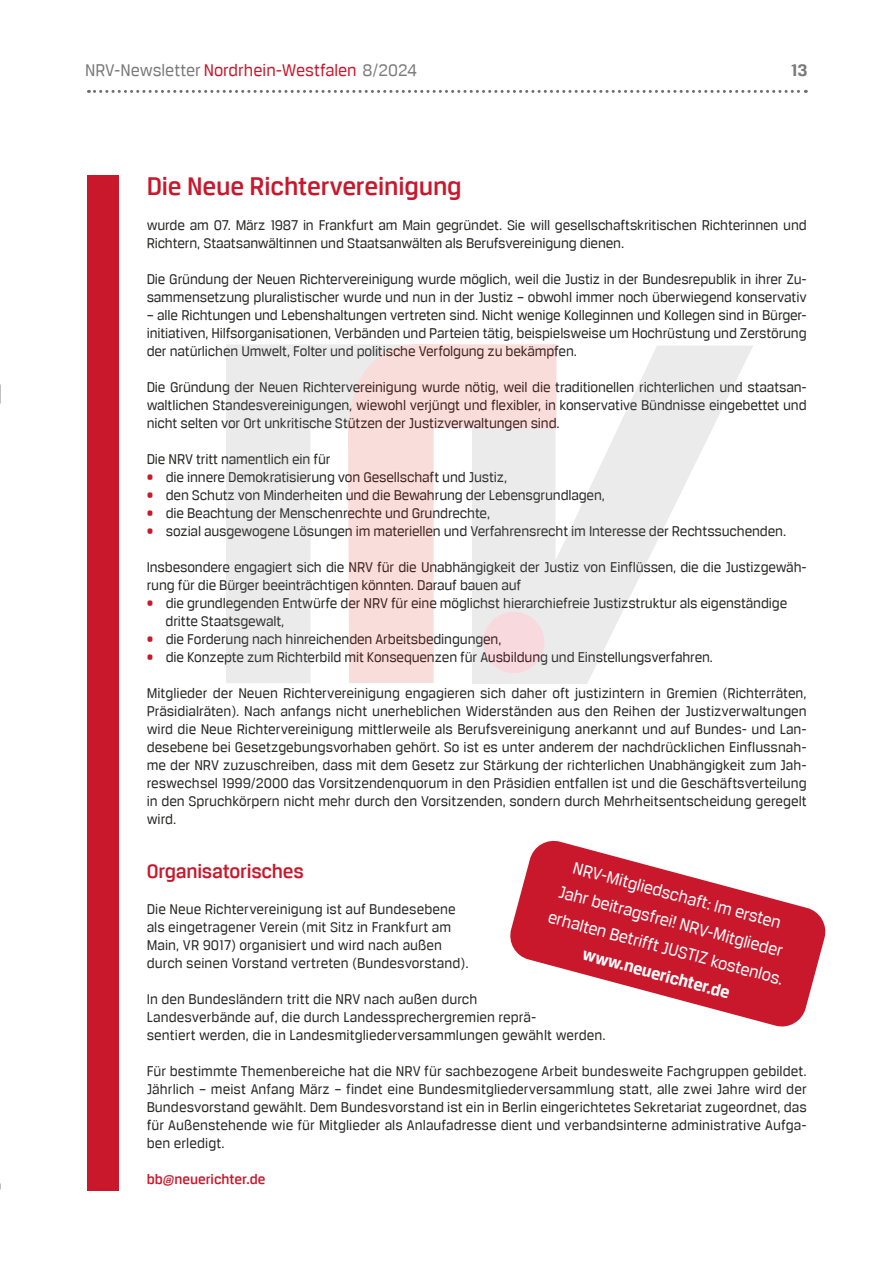
<style>
.page{position:relative;width:893px;height:1263px;background:#fff}
.page>*{position:absolute;margin:0;border:0;box-sizing:border-box;transform-origin:0 0}
.t1{font:500 27px "Breuer Text";letter-spacing:-.005em;color:#c9182c}
.t2{font:500 21px "Breuer Text";letter-spacing:-.01em;color:#c9182c}
.t3{font:18px/27px "Breuer Text";color:#fff;text-align:center}
.t4{font:18px "Breuer Text";color:#7c7b7b}
.t5{font:700 18px "Breuer Text";color:#fff}
.t6{font:700 18px "Breuer Text";color:#7c7b7b}
.t7{font:15px/18px "Breuer Text";letter-spacing:-.01em;color:#282827}
.t8{font:500 15px "Breuer Text";color:#c9182c}
.s1{color:#c9182c}
</style>
<div class="page">
<svg style="left:88px;top:90px;width:718px;height:3px"></svg>
<svg style="left:510px;top:840px;width:316px;height:187px;fill:#c9182c"></svg>
<div style="left:87px;top:175px;width:31px;height:1016px;background:#c9182c"></div>
<svg style="left:226px;top:344px;width:122px;height:339px;fill:#ebebeb"></svg>
<svg style="left:472px;top:346px;width:281px;height:338px"></svg>
<svg style="left:348px;top:344px;width:208px;height:339px;fill:#f8dddb"></svg>
<div style="left:483px;top:612px;width:61px;height:61px;background:#f8dade;border-radius:50%"></div>
<svg style="left:0;top:389px;width:1px;height:797px"></svg>
<p class="t4" style="left:85px;top:61px;width:334px">NRV-Newsletter <span class="s1">Nordrhein-Westfalen</span> 8/2024</p>
<p class="t6" style="left:791px;top:61px;width:18px">13</p>
<h1 class="t1" style="left:147px;top:172px;width:317px">Die Neue Richtervereinigung</h1>
<p class="t7" style="left:147px;top:216px;width:662px">wurde am 07. März 1987 in Frankfurt am Main gegründet. Sie will gesellschaftskritischen Richterinnen und<br>Richtern, Staatsanwältinnen und Staatsanwälten als Berufsvereinigung dienen.</p>
<p class="t7" style="left:147px;top:270px;width:662px">Die Gründung der Neuen Richtervereinigung wurde möglich, weil die Justiz in der Bundesrepublik in ihrer Zu&shy;sammensetzung pluralistischer wurde und nun in der Justiz – obwohl immer noch überwiegend konservativ</p>
<p class="t7" style="left:147px;top:306px;width:661px;text-align:justify">– alle Richtungen und Lebenshaltungen vertreten sind. Nicht wenige Kolleginnen und Kollegen sind in Bürger&shy;initiativen, Hilfsorganisationen, Verbänden und Parteien tätig, beispielsweise um Hochrüstung und Zerstörung der natürlichen Umwelt, Folter und politische Verfolgung zu bekämpfen.</p>
<p class="t7" style="left:147px;top:378px;width:662px;text-align:justify">Die Gründung der Neuen Richtervereinigung wurde nötig, weil die traditionellen richterlichen und staatsan&shy;waltlichen Standesvereinigungen, wiewohl verjüngt und flexibler, in konservative Bündnisse eingebettet und nicht selten vor Ort unkritische Stützen der Justizverwaltungen sind.</p>
<p class="t7" style="left:147px;top:450px;width:185px">Die NRV tritt namentlich ein für</p>
<p class="t7" style="left:147px;top:468px;width:362px"><span class="s1">•</span> die innere Demokratisierung von Gesellschaft und Justiz,</p>
<p class="t7" style="left:147px;top:486px;width:460px"><span class="s1">•</span> den Schutz von Minderheiten und die Bewahrung der Lebensgrundlagen,</p>
<p class="t7" style="left:147px;top:504px;width:345px"><span class="s1">•</span> die Beachtung der Menschenrechte und Grundrechte,</p>
<p class="t7" style="left:147px;top:522px;width:641px"><span class="s1">•</span> sozial ausgewogene Lösungen im materiellen und Verfahrensrecht im Interesse der Rechtssuchenden.</p>
<p class="t7" style="left:147px;top:558px;width:662px">Insbesondere engagiert sich die NRV für die Unabhängigkeit der Justiz von Einflüssen, die die Justizgewäh&shy;rung für die Bürger beeinträchtigen könnten. Darauf bauen auf</p>
<p class="t7" style="left:166px;top:594px;width:623px;text-indent:-19px"><span class="s1">•</span> die grundlegenden Entwürfe der NRV für eine möglichst hierarchiefreie Justizstruktur als eigenständige dritte Staatsgewalt,</p>
<p class="t7" style="left:147px;top:630px;width:356px"><span class="s1">•</span> die Forderung nach hinreichenden Arbeitsbedingungen,</p>
<p class="t7" style="left:147px;top:648px;width:568px"><span class="s1">•</span> die Konzepte zum Richterbild mit Konsequenzen für Ausbildung und Einstellungsverfahren.</p>
<p class="t7" style="left:147px;top:684px;width:662px;text-align:justify">Mitglieder der Neuen Richtervereinigung engagieren sich daher oft justizintern in Gremien (Richterräten, Präsidialräten). Nach anfangs nicht unerheblichen Widerständen aus den Reihen der Justizverwaltungen wird die Neue Richtervereinigung mittlerweile als Berufsvereinigung anerkannt und auf Bundes- und Lan&shy;desebene bei Gesetzgebungsvorhaben gehört. So ist es unter anderem der nachdrücklichen Einflussnah&shy;me der NRV zuzuschreiben, dass mit dem Gesetz zur Stärkung der richterlichen Unabhängigkeit zum Jah&shy;reswechsel 1999/2000 das Vorsitzendenquorum in den Präsidien entfallen ist und die Geschäftsverteilung in den Spruchkörpern nicht mehr durch den Vorsitzenden, sondern durch Mehrheitsentscheidung geregelt wird.</p>
<h2 class="t2" style="left:147px;top:860px;width:159px">Organisatorisches</h2>
<p class="t7" style="left:147px;top:900px;width:323px">Die Neue Richtervereinigung ist auf Bundesebene als eingetragener Verein (mit Sitz in Frankfurt am Main, VR 9017) organisiert und wird nach außen durch seinen Vorstand vertreten (Bundesvorstand).</p>
<p class="t7" style="left:147px;top:990px;width:461px">In den Bundesländern tritt die NRV nach außen durch<br>Landesverbände auf, die durch Landessprechergremien reprä-<br>sentiert werden, die in Landesmitgliederversammlungen gewählt werden.</p>
<p class="t7" style="left:147px;top:1062px;width:662px;text-align:justify">Für bestimmte Themenbereiche hat die NRV für sachbezogene Arbeit bundesweite Fachgruppen gebildet.<br>Jährlich – meist Anfang März – findet eine Bundesmitgliederversammlung statt, alle zwei Jahre wird der Bundesvorstand gewählt. Dem Bundesvorstand ist ein in Berlin eingerichtetes Sekretariat zugeordnet, das für Außenstehende wie für Mitglieder als Anlaufadresse dient und verbandsinterne administrative Aufga&shy;ben erledigt.</p>
<p class="t8" style="left:147px;top:1171px;width:120px">bb@neuerichter.de</p>
<p class="t3" style="left:566px;top:851px;width:244px;rotate:15deg">NRV-Mitgliedschaft: Im ersten<br>Jahr beitragsfrei! NRV-Mitglieder erhalten Betrifft JUSTIZ kostenlos.</p>
<p class="t5" style="left:585px;top:944px;width:153px;rotate:15deg">www.neuerichter.de</p>
</div>
